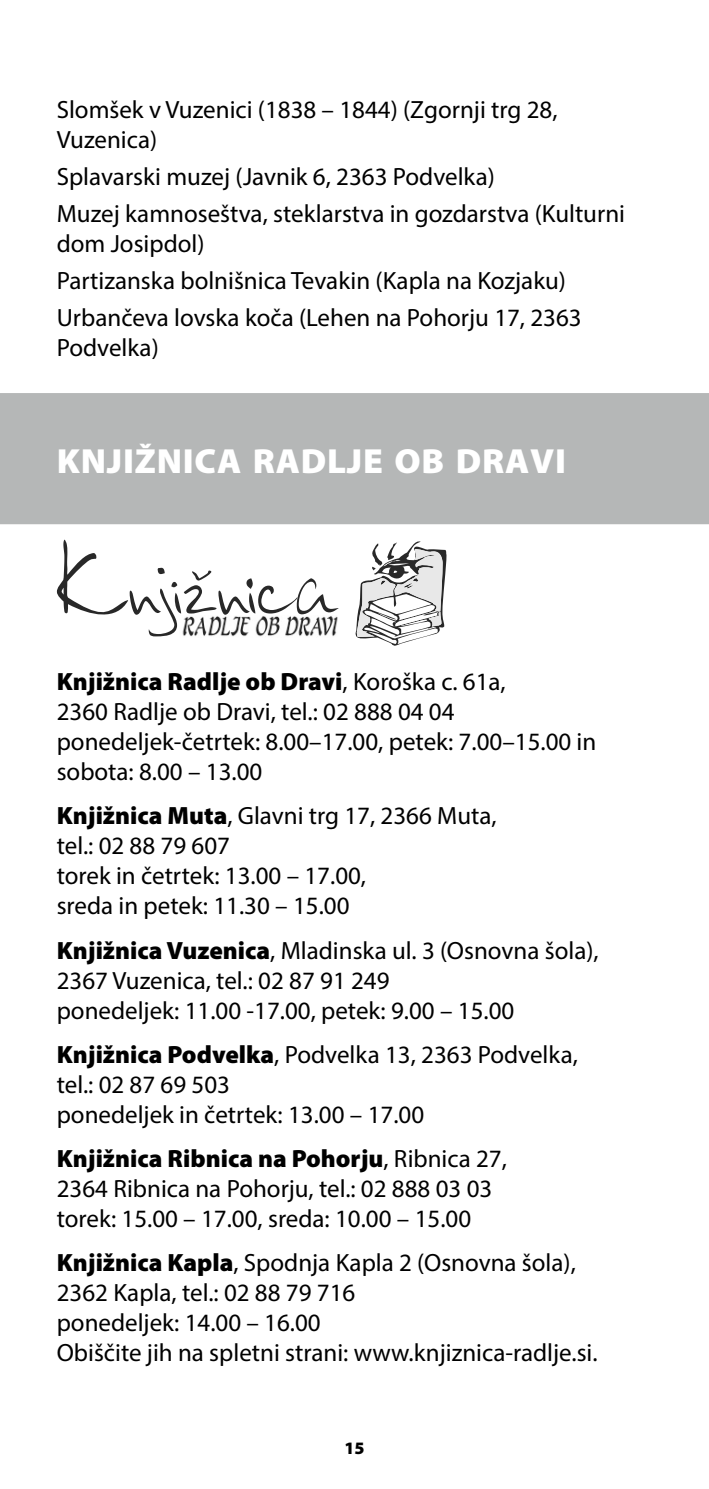
<style>
.page{position:relative;width:709px;height:1489px;background:#fff}
.page>*{position:absolute;margin:0;border:0;box-sizing:border-box;transform-origin:0 0}
.t1{font:900 35px "Myriad Pro";letter-spacing:.02em;color:#fff}
.t2{font:25px/30px "Myriad Pro";color:#000}
.t3{font:900 17.5px "Myriad Pro";color:#000}
.s1{font-weight:900}
</style>
<div class="page">
<div style="left:0;top:393px;width:709px;height:131px;background:#b5b7b7"></div>
<svg style="left:57px;top:539px;width:282px;height:97px"></svg>
<svg style="left:355px;top:541px;width:92px;height:104px"></svg>
<p class="t2" style="left:57px;top:94px;width:502px">Slomšek v Vuzenici (1838 – 1844) (Zgornji trg 28,<br>Vuzenica)</p>
<p class="t2" style="left:57px;top:158px;width:570px;line-height:37px">Splavarski muzej (Javnik 6, 2363 Podvelka)<br>Muzej kamnoseštva, steklarstva in gozdarstva (Kulturni</p>
<p class="t2" style="left:57px;top:225px;width:526px;line-height:37px">dom Josipdol)<br>Partizanska bolnišnica Tevakin (Kapla na Kozjaku)<br>Urbančeva lovska koča (Lehen na Pohorju 17, 2363</p>
<p class="t2" style="left:57px;top:332px;width:104px">Podvelka)</p>
<h1 class="t1" style="left:57px;top:441px;width:511px">KNJIŽNICA RADLJE OB DRAVI</h1>
<p class="t2" style="left:57px;top:666px;width:541px"><span class="s1">Knjižnica Radlje ob Dravi</span>, Koroška c. 61a,<br>2360 Radlje ob Dravi, tel.: 02 888 04 04 ponedeljek-četrtek: 8.00–17.00, petek: 7.00–15.00 in sobota: 8.00 – 13.00</p>
<p class="t2" style="left:57px;top:800px;width:441px"><span class="s1">Knjižnica Muta</span>, Glavni trg 17, 2366 Muta, tel.: 02 88 79 607<br>torek in četrtek: 13.00 – 17.00,<br>sreda in petek: 11.30 – 15.00</p>
<p class="t2" style="left:57px;top:934px;width:543px"><span class="s1">Knjižnica Vuzenica</span>, Mladinska ul. 3 (Osnovna šola),<br>2367 Vuzenica, tel.: 02 87 91 249<br>ponedeljek: 11.00 -17.00, petek: 9.00 – 15.00</p>
<p class="t2" style="left:57px;top:1038px;width:522px"><span class="s1">Knjižnica Podvelka</span>, Podvelka 13, 2363 Podvelka, tel.: 02 87 69 503<br>ponedeljek in četrtek: 13.00 – 17.00</p>
<p class="t2" style="left:57px;top:1143px;width:451px"><span class="s1">Knjižnica Ribnica na Pohorju</span>, Ribnica 27,<br>2364 Ribnica na Pohorju, tel.: 02 888 03 03 torek: 15.00 – 17.00, sreda: 10.00 – 15.00</p>
<p class="t2" style="left:57px;top:1247px;width:542px"><span class="s1">Knjižnica Kapla</span>, Spodnja Kapla 2 (Osnovna šola), 2362 Kapla, tel.: 02 88 79 716<br>ponedeljek: 14.00 – 16.00<br>Obiščite jih na spletni strani: www.knjiznica-radlje.si.</p>
<p class="t3" style="left:344px;top:1438px;width:22px">15</p>
</div>
